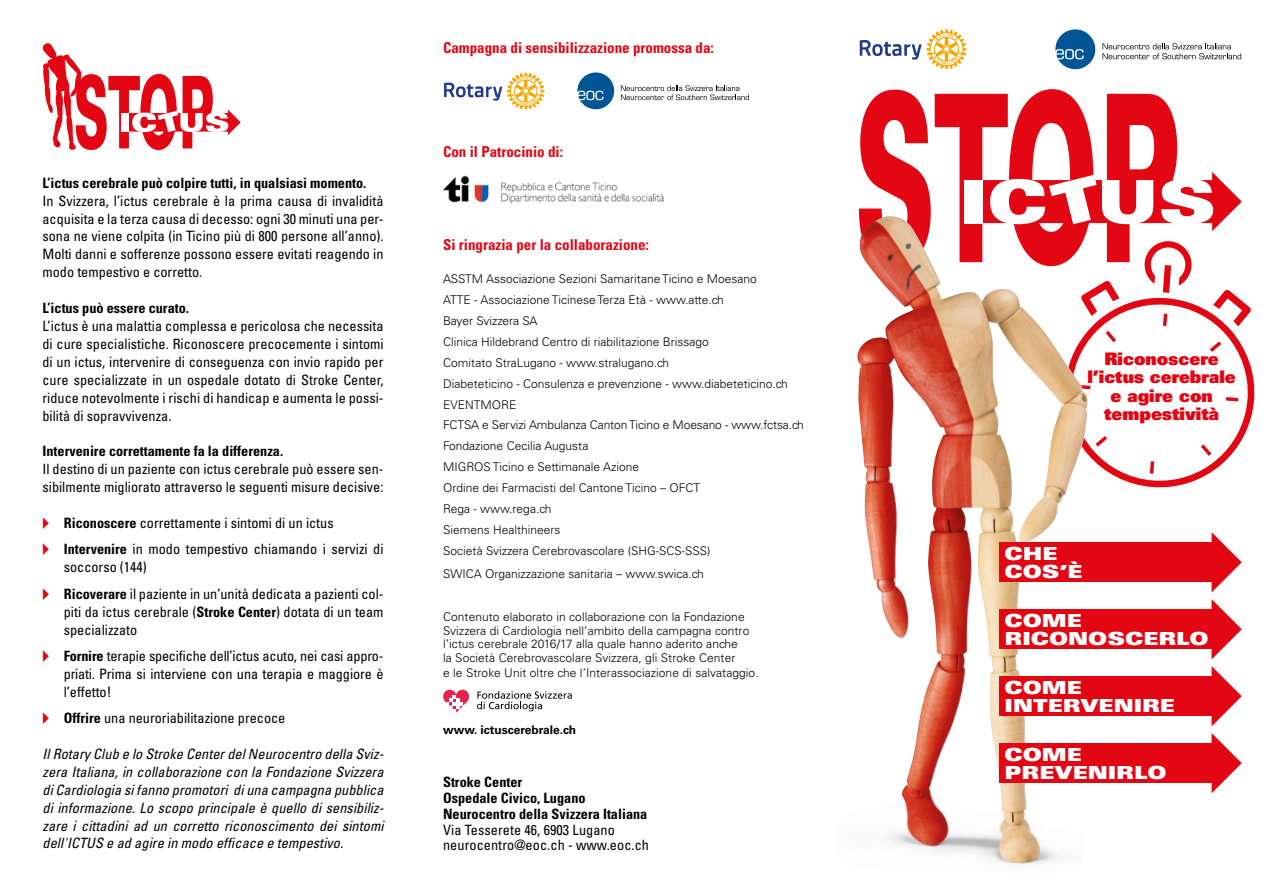
<style>
.page{position:relative;width:1263px;height:893px;background:#fff}
.page>*{position:absolute;margin:0;border:0;box-sizing:border-box;transform-origin:0 0}
.t1{font:18px/17.7px "Univers LT Std X Black Ex";color:#fff}
.t2{font:17.4px/18.1px "Univers LT Std X Black";color:#e30613;text-align:center}
.t3{font:700 condensed 15px "Univers LT Std";color:#e30613}
.t4{font:condensed 14.25px/17.9px "Univers LT Std";color:#000}
.t5{font:italic condensed 14.25px/17.9px "Univers LT Std";letter-spacing:.005em;color:#000;text-align:justify}
.t6{font:700 condensed 14.25px/15.8px "Univers LT Std";color:#000}
.t7{font:300 12px/21px "Univers LT Std";color:#000}
.t8{font:700 12px "Univers LT Std";color:#000}
.s1{font-weight:700}
</style>
<div class="page">
<svg style="left:859px;top:89px;width:396px;height:399px"></svg>
<svg style="left:1055px;top:29px;width:40px;height:40px"></svg>
<svg style="left:1102px;top:43px;width:139px;height:16px"></svg>
<img style="left:857px;top:220px;width:232px;height:646px">
<div style="left:1000px;top:543px;width:215px;height:39px;background:#e30613"></div>
<svg style="left:1211px;top:532px;width:31px;height:60px"></svg>
<div style="left:1000px;top:610px;width:215px;height:39px;background:#e30613"></div>
<svg style="left:1211px;top:599px;width:31px;height:60px"></svg>
<div style="left:1000px;top:677px;width:215px;height:39px;background:#e30613"></div>
<svg style="left:1211px;top:666px;width:31px;height:60px"></svg>
<div style="left:1000px;top:744px;width:215px;height:39px;background:#e30613"></div>
<svg style="left:1211px;top:733px;width:31px;height:60px"></svg>
<svg style="left:577px;top:72px;width:37px;height:37px"></svg>
<svg style="left:621px;top:85px;width:128px;height:15px"></svg>
<svg style="left:860px;top:29px;width:106px;height:40px"></svg>
<svg style="left:444px;top:73px;width:101px;height:37px"></svg>
<svg style="left:443px;top:690px;width:26px;height:23px"></svg>
<hr style="left:453px;top:702px;width:10px;height:4px;background:#fff">
<hr style="left:456px;top:698px;width:4px;height:11px;background:#fff">
<svg style="left:477px;top:691px;width:95px;height:20px"></svg>
<img style="left:443px;top:175px;width:222px;height:29px">
<svg style="left:43px;top:43px;width:198px;height:107px"></svg>
<p class="t6" style="left:43px;top:175px;width:325px">L’ictus cerebrale può colpire tutti, in qualsiasi momento.</p>
<p class="t4" style="left:43px;top:191px;width:343px;text-align:justify">In Svizzera, l’ictus cerebrale è la prima causa di invalidità acquisita e la terza causa di decesso: ogni 30 minuti una per&shy;sona ne viene colpita (in Ticino più di 800 persone all’anno).<br>Molti danni e sofferenze possono essere evitati reagendo in modo tempestivo e corretto.</p>
<p class="t6" style="left:43px;top:300px;width:148px">L’ictus può essere curato.</p>
<p class="t4" style="left:43px;top:317px;width:343px;text-align:justify">L’ictus è una malattia complessa e pericolosa che necessita di cure specialistiche. Riconoscere precocemente i sintomi di un ictus, intervenire di conseguenza con invio rapido per cure specializzate in un ospedale dotato di Stroke Center, riduce notevolmente i rischi di handicap e aumenta le possi&shy;bilità di sopravvivenza.</p>
<p class="t6" style="left:43px;top:443px;width:242px">Intervenire correttamente fa la differenza.</p>
<p class="t4" style="left:43px;top:460px;width:343px">Il destino di un paziente con ictus cerebrale può essere sen&shy;sibilmente migliorato attraverso le seguenti misure decisive:</p>
<p class="t4" style="left:64px;top:509px;width:321px;line-height:26.4px"><span class="s1">Riconoscere</span> correttamente i sintomi di un ictus<br><span class="s1">Intervenire</span> in modo tempestivo chiamando i servizi di</p>
<p class="t4" style="left:64px;top:554px;width:321px;line-height:26.4px">soccorso (144)<br><span class="s1">Ricoverare</span> il paziente in un’unità dedicata a pazienti col-</p>
<p class="t4" style="left:64px;top:602px;width:321px">piti da ictus cerebrale (<span class="s1">Stroke Center</span>) dotata di un team specializzato</p>
<p class="t4" style="left:64px;top:647px;width:321px;text-align:justify"><span class="s1">Fornire</span> terapie specifiche dell’ictus acuto, nei casi appro&shy;priati. Prima si interviene con una terapia e maggiore è l’effetto!</p>
<p class="t4" style="left:64px;top:709px;width:223px"><span class="s1">Offrire</span> una neuroriabilitazione precoce</p>
<p class="t5" style="left:43px;top:745px;width:343px">Il Rotary Club e lo Stroke Center del Neurocentro della Sviz&shy;zera Italiana, in collaborazione con la Fondazione Svizzera di Cardiologia si fanno promotori di una campagna pubblica di informazione. Lo scopo principale è quello di sensibiliz&shy;zare i cittadini ad un corretto riconoscimento dei sintomi dell'ICTUS e ad agire in modo efficace e tempestivo.</p>
<p class="t3" style="left:443px;top:39px;width:272px">Campagna di sensibilizzazione promossa da:</p>
<p class="t3" style="left:443px;top:142px;width:122px">Con il Patrocinio di:</p>
<p class="t3" style="left:443px;top:235px;width:207px">Si ringrazia per la collaborazione:</p>
<p class="t7" style="left:443px;top:268px;width:362px">ASSTM Associazione Sezioni Samaritane Ticino e Moesano<br>ATTE - Associazione Ticinese Terza Età - www.atte.ch<br>Bayer Svizzera SA<br>Clinica Hildebrand Centro di riabilitazione Brissago<br>Comitato StraLugano - www.stralugano.ch<br>Diabeteticino - Consulenza e prevenzione - www.diabeteticino.ch EVENTMORE<br>FCTSA e Servizi Ambulanza Canton Ticino e Moesano - www.fctsa.ch Fondazione Cecilia Augusta<br>MIGROS Ticino e Settimanale Azione<br>Ordine dei Farmacisti del Cantone Ticino – OFCT<br>Rega - www.rega.ch<br>Siemens Healthineers<br>Società Svizzera Cerebrovascolare (SHG-SCS-SSS)</p>
<p class="t7" style="left:443px;top:563px;width:262px">SWICA Organizzazione sanitaria – www.swica.ch</p>
<p class="t7" style="left:443px;top:610px;width:308px;line-height:13.5px">Contenuto elaborato in collaborazione con la Fondazione Svizzera di Cardiologia nell’ambito della campagna contro l’ictus cerebrale 2016/17 alla quale hanno aderito anche la Società Cerebrovascolare Svizzera, gli Stroke Center</p>
<p class="t7" style="left:443px;top:662px;width:317px">e le Stroke Unit oltre che l’Interassociazione di salvataggio.</p>
<p class="t8" style="left:443px;top:722px;width:135px">www. ictuscerebrale.ch</p>
<p class="t6" style="left:443px;top:774px;width:206px">Stroke Center<br>Ospedale Civico, Lugano<br>Neurocentro della Svizzera Italiana</p>
<p class="t4" style="left:443px;top:821px;width:207px;line-height:15.8px">Via Tesserete 46, 6903 Lugano neurocentro@eoc.ch - www.eoc.ch</p>
<p class="t2" style="left:1087px;top:349px;width:150px">Riconoscere l’ictus cerebrale e agire con tempestività</p>
<p class="t1" style="left:1005px;top:545px;width:79px">CHE<br>COS’È</p>
<p class="t1" style="left:1005px;top:612px;width:206px">COME<br>RICONOSCERLO</p>
<p class="t1" style="left:1005px;top:679px;width:172px">COME<br>INTERVENIRE</p>
<p class="t1" style="left:1005px;top:746px;width:163px">COME<br>PREVENIRLO</p>
</div>
